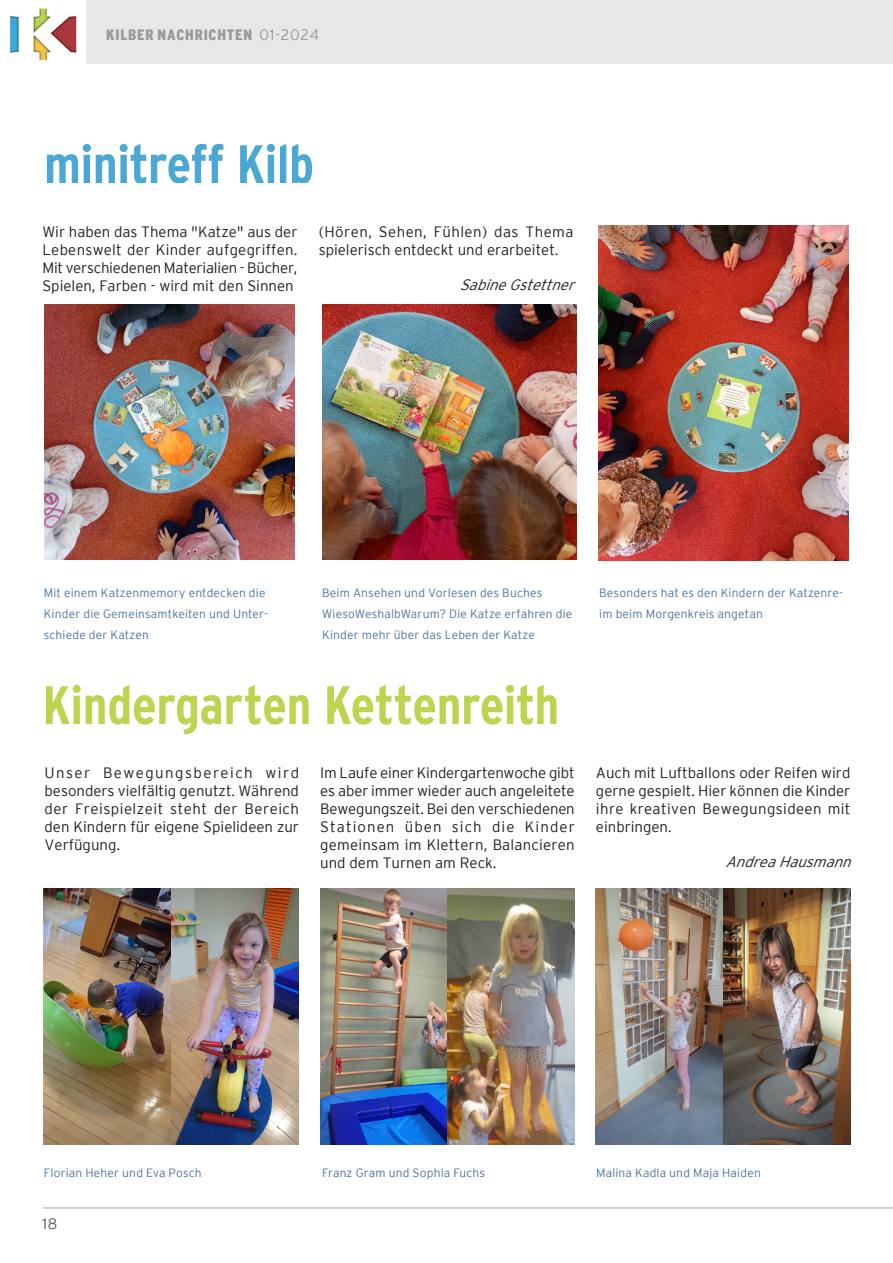
<style>
.page{position:relative;width:893px;height:1263px;background:#fff}
.page>*{position:absolute;margin:0;border:0;box-sizing:border-box;transform-origin:0 0}
.t1{font:700 condensed 54px "Interstate";letter-spacing:-.01em;color:#bcd550}
.t2{font:700 condensed 54px "Interstate";letter-spacing:-.01em;color:#4ba8d4}
.t3{font:300 15px/18px "Interstate";color:#231f20;text-align:justify}
.t4{font:italic 300 15px "Interstate";color:#231f20}
.t5{font:900 condensed 15px "Interstate";letter-spacing:.05em;color:#97989c}
.t6{font:300 15px "Interstate";color:#57585a}
.t7{font:300 12px/20.7px "Interstate";letter-spacing:.015em;color:#4c759f}
.s1{font-weight:300;font-stretch:normal}
</style>
<div class="page">
<div style="left:0;top:0;width:893px;height:64px;background:#e6e7e9"></div>
<img style="left:0;top:0;width:85px;height:64px">
<hr style="left:43px;top:1208px;width:850px;height:1px;background:#a8a9ad">
<img style="left:45px;top:304px;width:250px;height:255px">
<img style="left:322px;top:304px;width:254px;height:255px">
<img style="left:599px;top:226px;width:250px;height:335px">
<img style="left:44px;top:889px;width:128px;height:255px">
<img style="left:172px;top:889px;width:127px;height:255px">
<img style="left:320px;top:889px;width:128px;height:255px">
<img style="left:448px;top:889px;width:127px;height:255px">
<img style="left:596px;top:889px;width:127px;height:255px">
<img style="left:723px;top:889px;width:127px;height:255px">
<p class="t5" style="left:106px;top:26px;width:214px">KILBER NACHRICHTEN <span class="s1">01-2024</span></p>
<h1 class="t2" style="left:44px;top:134px;width:272px">minitreff Kilb</h1>
<p class="t3" style="left:42px;top:222px;width:257px">Wir haben das Thema "Katze" aus der Lebenswelt der Kinder aufgegriffen.<br>Mit verschiedenen Materialien - Bücher, Spielen, Farben - wird mit den Sinnen</p>
<p class="t3" style="left:319px;top:222px;width:256px">(Hören, Sehen, Fühlen) das Thema spielerisch entdeckt und erarbeitet.</p>
<p class="t4" style="left:460px;top:276px;width:122px">SabineGstettner</p>
<p class="t7" style="left:44px;top:583px;width:226px">Mit einem Katzenmemory entdecken die<br>Kinder die Gemeinsamtkeiten und Unter&shy;schiede der Katzen</p>
<p class="t7" style="left:322px;top:583px;width:252px">Beim Ansehen und Vorlesen des Buches<br>WiesoWeshalbWarum? Die Katze erfahren die<br>Kinder mehr über das Leben der Katze</p>
<p class="t7" style="left:599px;top:583px;width:245px">Besonders hat es den Kindern der Katzenre&shy;im beim Morgenkreis angetan</p>
<h1 class="t1" style="left:42px;top:675px;width:518px">Kindergarten Kettenreith</h1>
<p class="t3" style="left:45px;top:763px;width:256px">Unser Bewegungsbereich wird besonders vielfältig genutzt. Während der Freispielzeit steht der Bereich den Kindern für eigene Spielideen zur Verfügung.</p>
<p class="t3" style="left:320px;top:763px;width:256px">Im Laufe einer Kindergartenwoche gibt es aber immer wieder auch angeleitete Bewegungszeit. Bei den verschiedenen Stationen üben sich die Kinder gemeinsam im Klettern, Balancieren und dem Turnen am Reck.</p>
<p class="t3" style="left:596px;top:763px;width:256px">Auch mit Luftballons oder Reifen wird gerne gespielt. Hier können die Kinder ihre kreativen Bewegungsideen mit einbringen.</p>
<p class="t4" style="left:725px;top:853px;width:133px">AndreaHausmann</p>
<p class="t7" style="left:44px;top:1163px;width:159px">Florian Heher und Eva Posch</p>
<p class="t7" style="left:322px;top:1163px;width:164px">Franz Gram und Sophia Fuchs</p>
<p class="t7" style="left:596px;top:1163px;width:166px">Malina Kadla und Maja Haiden</p>
<p class="t6" style="left:43px;top:1215px;width:16px">18</p>
</div>
